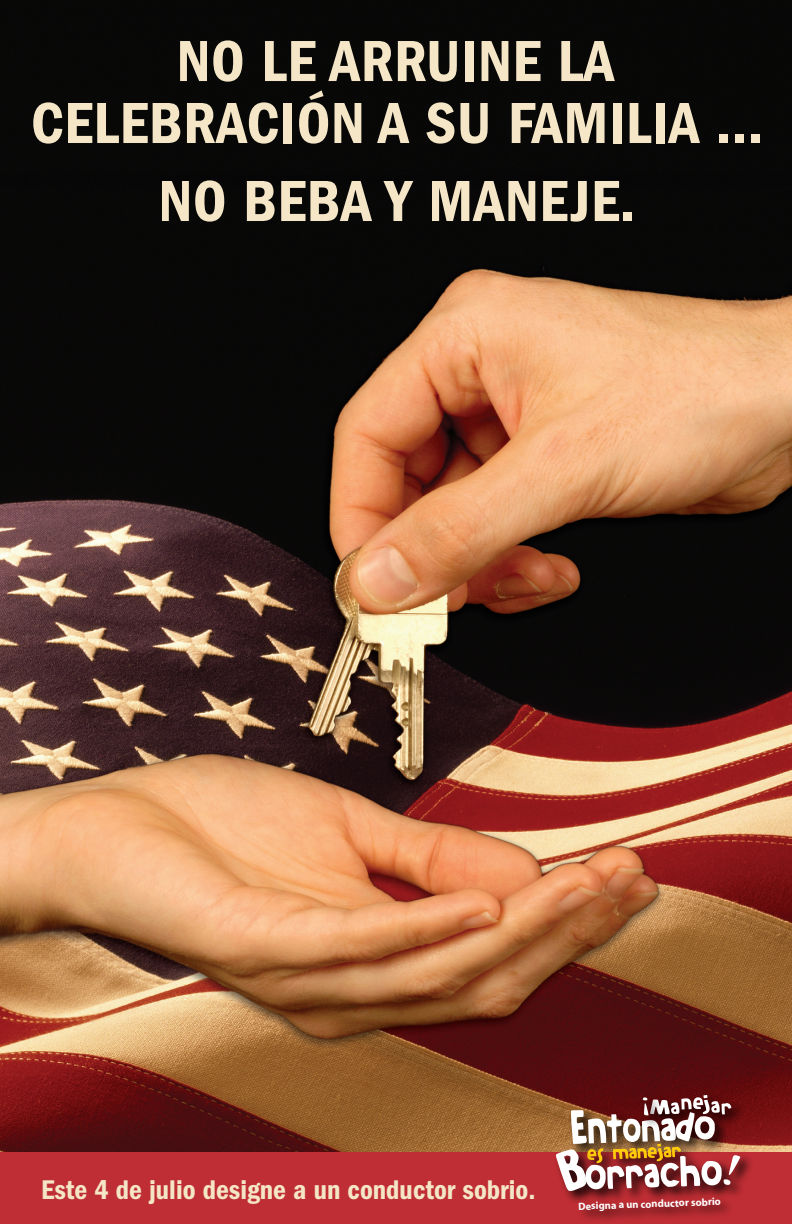
<style>
.page{position:relative;width:792px;height:1224px;background:#fff}
.page>*{position:absolute;margin:0;border:0;box-sizing:border-box;transform-origin:0 0}
.t1{font:60px/62px "ITC Franklin Gothic Std Dm Cd";letter-spacing:.01em;color:#f4e6c6;text-align:center}
.t2{font:28px "ITC Franklin Gothic Std Dm Cd";color:#f4e6c6}
.t3{font:700 10.5px "Myriad Pro";color:#fff}
</style>
<div class="page">
<img style="left:0;top:0;width:792px;height:1153px">
<div style="left:0;top:1153px;width:792px;height:71px;background:#bf2e34"></div>
<img style="left:668px;top:1092px;width:7px;height:3px">
<img style="left:675px;top:1092px;width:12px;height:3px">
<img style="left:687px;top:1091px;width:9px;height:4px">
<img style="left:696px;top:1088px;width:34px;height:7px">
<img style="left:705px;top:1094px;width:35px;height:1px">
<img style="left:740px;top:1096px;width:11px;height:38px">
<img style="left:549px;top:1142px;width:23px;height:59px">
<img style="left:740px;top:1148px;width:21px;height:41px">
<img style="left:636px;top:1090px;width:32px;height:5px">
<img style="left:556px;top:1095px;width:184px;height:96px">
<p class="t1" style="left:31px;top:30px;width:734px">NO LE ARRUINE LA<br>CELEBRACIÓN A SU FAMILIA ...</p>
<p class="t1" style="left:159px;top:170px;width:478px">NO BEBA Y MANEJE.</p>
<p class="t2" style="left:41px;top:1174px;width:496px">Este 4 de julio designe a un conductor sobrio.</p>
<p class="t3" style="left:578px;top:1200px;width:144px;rotate:-2deg">Designa a un conductor sobrio</p>
</div>
